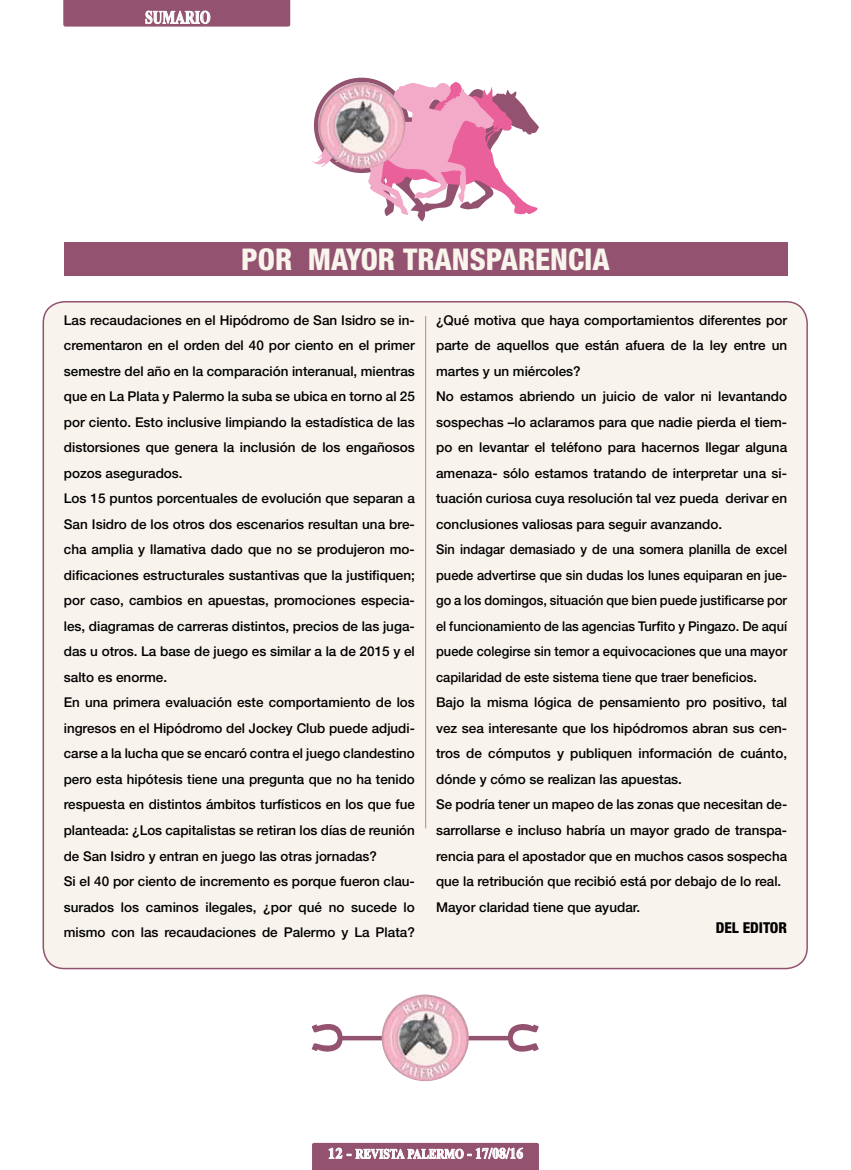
<style>
.page{position:relative;width:851px;height:1170px;background:#fff}
.page>*{position:absolute;margin:0;border:0;box-sizing:border-box;transform-origin:0 0}
.t1{font:800 condensed 30px "Helvetica Neue LT Std";color:#f9f4ec}
.t2{font:700 18px "Times New Roman";color:#fff;scale:.75 1}
.t3{font:800 condensed 15px "Helvetica Neue LT Std";color:#000}
.t4{font:500 13.5px/25.5px "Helvetica Neue LT Std";color:#000}
.t5{font:700 13.5px "Times New Roman";color:#fff;scale:.83 1}
.s1{font-size:15px}
</style>
<div class="page">
<svg style="left:312px;top:1142px;width:227px;height:27px;background:#a7738b"></svg>
<svg style="left:63px;top:0;width:227px;height:27px;background:#9c617c"></svg>
<div style="left:43px;top:302px;width:764px;height:666px;background:#f8f3ec;border-radius:21px"></div>
<div style="left:342px;top:1035px;width:165px;height:5px;background:#935370"></div>
<svg style="left:311px;top:1024px;width:37px;height:27px"></svg>
<svg style="left:502px;top:1024px;width:37px;height:28px"></svg>
<img style="left:381px;top:994px;width:87px;height:86px;border-radius:43px">
<div style="left:64px;top:243px;width:723px;height:33px;background:#935370"></div>
<hr style="left:425px;top:316px;width:1px;height:512px;background:#b38399">
<svg style="left:313px;top:82px;width:226px;height:139px"></svg>
<img style="left:318px;top:82px;width:87px;height:87px;border-radius:43px">
<h2 class="t2" style="left:145px;top:5px;width:88px">SUMARIO</h2>
<h1 class="t1" style="left:241px;top:241px;width:370px">POR MAYOR TRANSPARENCIA</h1>
<p class="t4" style="left:64px;top:307px;width:352px">Las recaudaciones en el Hipódromo de San Isidro se in&shy;crementaron en el orden del 40 por ciento en el primer semestre del año en la comparación interanual, mientras que en La Plata y Palermo la suba se ubica en torno al 25 por ciento. Esto inclusive limpiando la estadística de las distorsiones que genera la inclusión de los engañosos pozos asegurados.<br>Los 15 puntos porcentuales de evolución que separan a San Isidro de los otros dos escenarios resultan una bre&shy;cha amplia y llamativa dado que no se produjeron mo&shy;dificaciones estructurales sustantivas que la justifiquen; por caso, cambios en apuestas, promociones especia&shy;les, diagramas de carreras distintos, precios de las juga&shy;das u otros. La base de juego es similar a la de 2015 y el salto es enorme.<br>En una primera evaluación este comportamiento de los ingresos en el Hipódromo del Jockey Club puede adjudi&shy;carse a la lucha que se encaró contra el juego clandestino pero esta hipótesis tiene una pregunta que no ha tenido respuesta en distintos ámbitos turfísticos en los que fue planteada: ¿Los capitalistas se retiran los días de reunión de San Isidro y entran en juego las otras jornadas?<br>Si el 40 por ciento de incremento es porque fueron clau&shy;surados los caminos ilegales, ¿por qué no sucede lo mismo con las recaudaciones de Palermo y La Plata?</p>
<p class="t4" style="left:436px;top:307px;width:352px">¿Qué motiva que haya comportamientos diferentes por parte de aquellos que están afuera de la ley entre un martes y un miércoles?<br>No estamos abriendo un juicio de valor ni levantando sospechas –lo aclaramos para que nadie pierda el tiem&shy;po en levantar el teléfono para hacernos llegar alguna amenaza- sólo estamos tratando de interpretar una si&shy;tuación curiosa cuya resolución tal vez pueda derivar en conclusiones valiosas para seguir avanzando.<br>Sin indagar demasiado y de una somera planilla de excel puede advertirse que sin dudas los lunes equiparan en jue&shy;go a los domingos, situación que bien puede justificarse por el funcionamiento de las agencias Turfito y Pingazo. De aquí puede colegirse sin temor a equivocaciones que una mayor capilaridad de este sistema tiene que traer beneficios.<br>Bajo la misma lógica de pensamiento pro positivo, tal vez sea interesante que los hipódromos abran sus cen&shy;tros de cómputos y publiquen información de cuánto, dónde y cómo se realizan las apuestas.<br>Se podría tener un mapeo de las zonas que necesitan de&shy;sarrollarse e incluso habría un mayor grado de transpa&shy;rencia para el apostador que en muchos casos sospecha que la retribución que recibió está por debajo de lo real.<br>Mayor claridad tiene que ayudar.</p>
<p class="t3" style="left:715px;top:917px;width:73px">DEL EDITOR</p>
<p class="t5" style="left:328px;top:1144px;width:237px"><span class="s1">12 -</span> REVISTA PALERMO <span class="s1">- 17/08/16</span></p>
</div>
